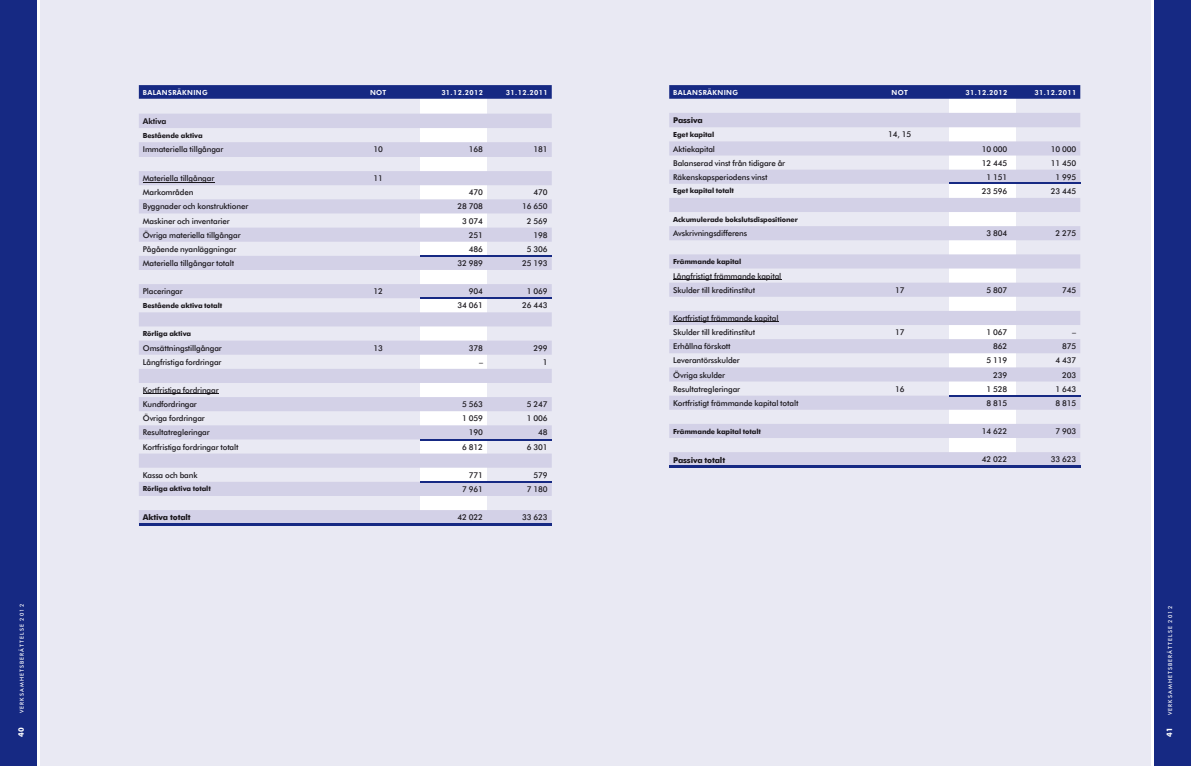
<style>
.page{position:relative;width:1191px;height:766px;background:#fff}
.page>*{position:absolute;margin:0;border:0;box-sizing:border-box;transform-origin:0 0}
.t1{font:500 8px/14.1px "Futura BT";letter-spacing:-.015em;color:#1a171c}
.t2{font:700 8px "Futura BT";letter-spacing:-.015em;color:#1a171c}
.t3{font:800 8px "Futura BT";letter-spacing:-.015em;color:#1a171c}
.t4{font:700 7.5px "Futura BT";color:#fff}
.t5{font:700 7px "Futura BT";letter-spacing:-.015em;color:#1a171c}
.t6{font:800 7px "Futura BT";letter-spacing:.05em;color:#fff}
.t7{font:500 5.5px "Futura BT";letter-spacing:.2em;color:#fff}
</style>
<div class="page">
<div style="left:0;top:0;width:1191px;height:765px;background:#e9e9f3"></div>
<div style="left:1152px;top:0;width:39px;height:765px;background:#162983"></div>
<hr style="left:1151px;top:0;width:2px;height:765px;background:#fff">
<div style="left:0;top:0;width:39px;height:765px;background:#162983"></div>
<hr style="left:38px;top:0;width:2px;height:765px;background:#fff">
<div style="left:949px;top:85px;width:66px;height:367px;background:#fff"></div>
<svg style="left:669px;top:85px;width:411px;height:14px;background:#1b2e85"></svg>
<svg style="left:669px;top:113px;width:411px;height:352px;fill:#d7d6e9"></svg>
<hr style="left:673px;top:279px;width:108px;height:1px;background:#1a171c">
<hr style="left:673px;top:321px;width:105px;height:1px;background:#1a171c">
<hr style="left:669px;top:465px;width:411px;height:2px;background:#162983">
<hr style="left:949px;top:395px;width:131px;height:1px;background:#162983">
<hr style="left:949px;top:183px;width:131px;height:1px;background:#162983">
<div style="left:420px;top:94px;width:66px;height:430px;background:#fff"></div>
<svg style="left:139px;top:85px;width:413px;height:14px;background:#1b2e85"></svg>
<svg style="left:139px;top:114px;width:413px;height:409px;fill:#d7d6e9"></svg>
<hr style="left:143px;top:182px;width:71px;height:1px;background:#1a171c">
<hr style="left:143px;top:393px;width:76px;height:1px;background:#1a171c">
<hr style="left:139px;top:523px;width:413px;height:2px;background:#162983">
<hr style="left:420px;top:481px;width:132px;height:1px;background:#162983">
<hr style="left:420px;top:439px;width:132px;height:1px;background:#162983">
<hr style="left:420px;top:255px;width:132px;height:1px;background:#162983">
<hr style="left:420px;top:298px;width:132px;height:1px;background:#162983">
<p class="t7" style="left:19px;top:713px;width:111px;rotate:-90deg">VERKSAMHETSBERÄTTELSE 2012</p>
<p class="t4" style="left:17px;top:736px;width:11px;rotate:-90deg">40</p>
<p class="t6" style="left:143px;top:88px;width:66px">BALANSRÄKNING</p>
<p class="t6" style="left:370px;top:88px;width:18px">NOT</p>
<p class="t6" style="left:441px;top:88px;width:43px">31.12.2012</p>
<p class="t6" style="left:506px;top:88px;width:43px">31.12.2011</p>
<p class="t3" style="left:143px;top:116px;width:25px">Aktiva</p>
<p class="t5" style="left:143px;top:131px;width:61px">Bestående aktiva</p>
<p class="t1" style="left:143px;top:142px;width:82px">immateriella tillgångar</p>
<p class="t1" style="left:373px;top:142px;width:11px">10</p>
<p class="t1" style="left:469px;top:142px;width:16px">168</p>
<p class="t1" style="left:533px;top:142px;width:16px">181</p>
<p class="t1" style="left:143px;top:171px;width:73px">Materiella tillgångar</p>
<p class="t1" style="left:373px;top:171px;width:11px">11</p>
<p class="t1" style="left:143px;top:185px;width:52px">Markområden</p>
<p class="t1" style="left:469px;top:185px;width:16px">470</p>
<p class="t1" style="left:533px;top:185px;width:16px">470</p>
<p class="t1" style="left:143px;top:199px;width:107px">Byggnader och konstruktioner</p>
<p class="t1" style="left:457px;top:199px;width:27px">28 708</p>
<p class="t1" style="left:522px;top:199px;width:27px">16 650</p>
<p class="t1" style="left:143px;top:213px;width:88px">Maskiner och inventarier</p>
<p class="t1" style="left:462px;top:213px;width:22px">3 074</p>
<p class="t1" style="left:527px;top:213px;width:22px">2 569</p>
<p class="t1" style="left:143px;top:228px;width:99px">övriga materiella tillgångar</p>
<p class="t1" style="left:469px;top:228px;width:16px">251</p>
<p class="t1" style="left:533px;top:228px;width:16px">198</p>
<p class="t1" style="left:143px;top:242px;width:95px">Pågående nyanläggningar</p>
<p class="t1" style="left:469px;top:242px;width:16px">486</p>
<p class="t1" style="left:527px;top:242px;width:22px">5 306</p>
<p class="t1" style="left:143px;top:256px;width:93px">Materiella tillgångar totalt</p>
<p class="t1" style="left:457px;top:256px;width:27px">32 989</p>
<p class="t1" style="left:522px;top:256px;width:27px">25 193</p>
<p class="t1" style="left:143px;top:284px;width:41px">Placeringar</p>
<p class="t1" style="left:373px;top:284px;width:11px">12</p>
<p class="t1" style="left:469px;top:284px;width:16px">904</p>
<p class="t1" style="left:527px;top:284px;width:22px">1 069</p>
<p class="t5" style="left:143px;top:301px;width:81px">Bestående aktiva totalt</p>
<p class="t1" style="left:457px;top:298px;width:27px">34 061</p>
<p class="t1" style="left:522px;top:298px;width:27px">26 443</p>
<p class="t5" style="left:143px;top:329px;width:50px">Rörliga aktiva</p>
<p class="t1" style="left:143px;top:340px;width:80px">omsättningstillgångar</p>
<p class="t1" style="left:373px;top:340px;width:11px">13</p>
<p class="t1" style="left:469px;top:340px;width:16px">378</p>
<p class="t1" style="left:533px;top:340px;width:16px">299</p>
<p class="t1" style="left:143px;top:355px;width:80px">Långfristiga fordringar</p>
<p class="t1" style="left:479px;top:355px;width:5px">–</p>
<p class="t1" style="left:543px;top:355px;width:6px">1</p>
<p class="t1" style="left:143px;top:383px;width:77px">Kortfristiga fordringar<br>Kundfordringar</p>
<p class="t1" style="left:462px;top:397px;width:22px">5 563</p>
<p class="t1" style="left:527px;top:397px;width:22px">5 247</p>
<p class="t1" style="left:143px;top:411px;width:63px">övriga fordringar</p>
<p class="t1" style="left:462px;top:411px;width:22px">1 059</p>
<p class="t1" style="left:527px;top:411px;width:22px">1 006</p>
<p class="t1" style="left:143px;top:425px;width:68px">Resultatregleringar</p>
<p class="t1" style="left:469px;top:425px;width:16px">190</p>
<p class="t1" style="left:538px;top:425px;width:11px">48</p>
<p class="t1" style="left:143px;top:439px;width:97px">Kortfristiga fordringar totalt</p>
<p class="t1" style="left:462px;top:439px;width:22px">6 812</p>
<p class="t1" style="left:527px;top:439px;width:22px">6 301</p>
<p class="t1" style="left:143px;top:467px;width:56px">Kassa och bank</p>
<p class="t1" style="left:469px;top:467px;width:16px">771</p>
<p class="t1" style="left:533px;top:467px;width:16px">579</p>
<p class="t5" style="left:143px;top:484px;width:69px">Rörliga aktiva totalt</p>
<p class="t1" style="left:462px;top:482px;width:22px">7 961</p>
<p class="t1" style="left:527px;top:482px;width:22px">7 180</p>
<p class="t2" style="left:143px;top:512px;width:49px">Aktiva totalt</p>
<p class="t1" style="left:457px;top:510px;width:27px">42 022</p>
<p class="t1" style="left:522px;top:510px;width:27px">33 623</p>
<p class="t6" style="left:673px;top:88px;width:66px">BALANSRÄKNING</p>
<p class="t6" style="left:891px;top:88px;width:18px">NOT</p>
<p class="t6" style="left:965px;top:88px;width:43px">31.12.2012</p>
<p class="t6" style="left:1034px;top:88px;width:43px">31.12.2011</p>
<p class="t2" style="left:673px;top:115px;width:31px">Passiva</p>
<p class="t5" style="left:673px;top:130px;width:43px">Eget kapital</p>
<p class="t1" style="left:888px;top:127px;width:25px">14, 15</p>
<p class="t1" style="left:673px;top:141px;width:43px">Aktiekapital</p>
<p class="t1" style="left:981px;top:141px;width:27px">10 000</p>
<p class="t1" style="left:1050px;top:141px;width:27px">10 000</p>
<p class="t1" style="left:673px;top:156px;width:113px">Balanserad vinst från tidigare år</p>
<p class="t1" style="left:981px;top:156px;width:27px">12 445</p>
<p class="t1" style="left:1050px;top:156px;width:27px">11 450</p>
<p class="t1" style="left:673px;top:170px;width:96px">Räkenskapsperiodens vinst</p>
<p class="t1" style="left:986px;top:170px;width:22px">1 151</p>
<p class="t1" style="left:1055px;top:170px;width:22px">1 995</p>
<p class="t5" style="left:673px;top:186px;width:62px">Eget kapital totalt</p>
<p class="t1" style="left:981px;top:184px;width:27px">23 596</p>
<p class="t1" style="left:1050px;top:184px;width:27px">23 445</p>
<p class="t5" style="left:673px;top:215px;width:126px">Ackumulerade bokslutsdispositioner</p>
<p class="t1" style="left:673px;top:226px;width:76px">Avskrivningsdifferens</p>
<p class="t1" style="left:986px;top:226px;width:22px">3 804</p>
<p class="t1" style="left:1055px;top:226px;width:22px">2 275</p>
<p class="t5" style="left:673px;top:257px;width:70px">Främmande kapital</p>
<p class="t1" style="left:673px;top:268px;width:110px">Långfristigt främmande kapital<br>Skulder till kreditinstitut</p>
<p class="t1" style="left:895px;top:283px;width:11px">17</p>
<p class="t1" style="left:986px;top:283px;width:22px">5 807</p>
<p class="t1" style="left:1062px;top:283px;width:16px">745</p>
<p class="t1" style="left:673px;top:311px;width:107px">Kortfristigt främmande kapital<br>Skulder till kreditinstitut</p>
<p class="t1" style="left:895px;top:325px;width:11px">17</p>
<p class="t1" style="left:986px;top:325px;width:22px">1 067</p>
<p class="t1" style="left:1072px;top:325px;width:5px">–</p>
<p class="t1" style="left:673px;top:339px;width:59px">Erhållna förskott</p>
<p class="t1" style="left:993px;top:339px;width:16px">862</p>
<p class="t1" style="left:1062px;top:339px;width:16px">875</p>
<p class="t1" style="left:673px;top:353px;width:68px">Leverantörsskulder</p>
<p class="t1" style="left:986px;top:353px;width:22px">5 119</p>
<p class="t1" style="left:1055px;top:353px;width:22px">4 437</p>
<p class="t1" style="left:673px;top:367px;width:53px">övriga skulder</p>
<p class="t1" style="left:993px;top:367px;width:16px">239</p>
<p class="t1" style="left:1062px;top:367px;width:16px">203</p>
<p class="t1" style="left:673px;top:381px;width:68px">Resultatregleringar</p>
<p class="t1" style="left:895px;top:381px;width:11px">16</p>
<p class="t1" style="left:986px;top:381px;width:22px">1 528</p>
<p class="t1" style="left:1055px;top:381px;width:22px">1 643</p>
<p class="t1" style="left:673px;top:395px;width:127px">Kortfristigt främmande kapital totalt</p>
<p class="t1" style="left:986px;top:395px;width:22px">8 815</p>
<p class="t1" style="left:1055px;top:395px;width:22px">8 815</p>
<p class="t5" style="left:673px;top:426px;width:89px">Främmande kapital totalt</p>
<p class="t1" style="left:981px;top:424px;width:27px">14 622</p>
<p class="t1" style="left:1055px;top:424px;width:22px">7 903</p>
<p class="t2" style="left:673px;top:454px;width:53px">Passiva totalt</p>
<p class="t1" style="left:981px;top:452px;width:27px">42 022</p>
<p class="t1" style="left:1050px;top:452px;width:27px">33 623</p>
<p class="t7" style="left:1166px;top:715px;width:111px;rotate:-90deg">VERKSAMHETSBERÄTTELSE 2012</p>
<p class="t4" style="left:1164px;top:736px;width:11px;rotate:-90deg">41</p>
</div>
